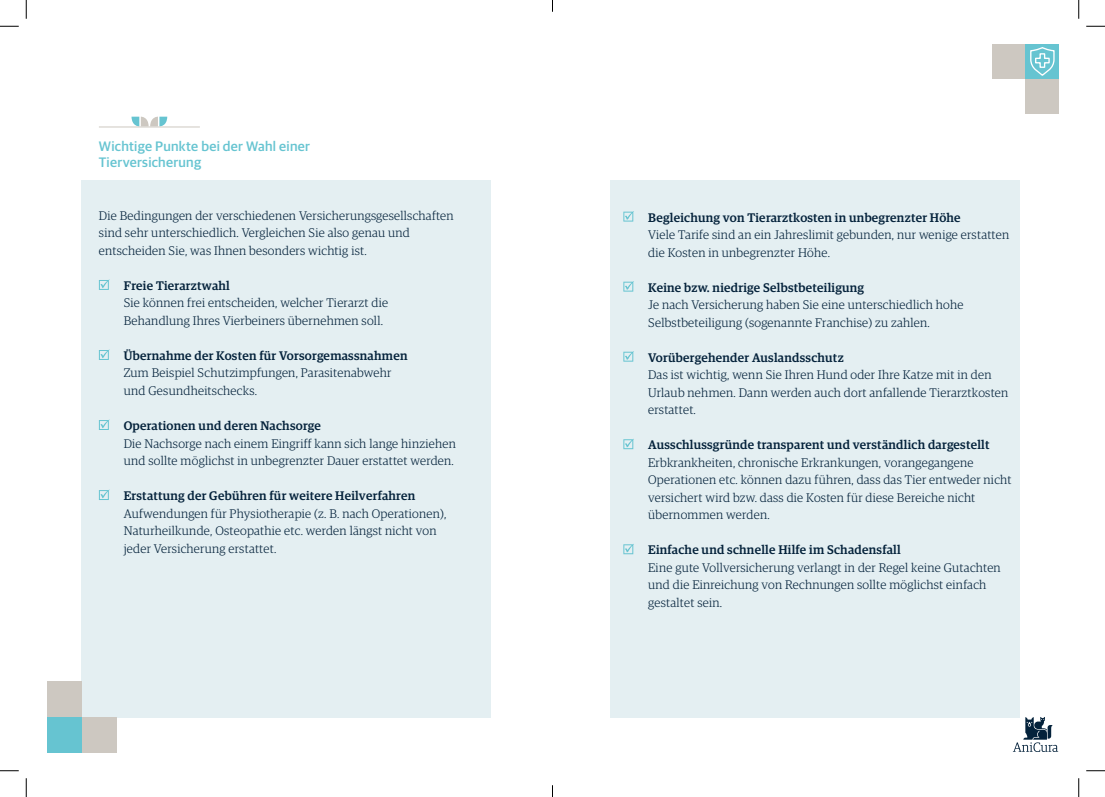
<style>
.page{position:relative;width:1105px;height:797px;background:#fff}
.page>*{position:absolute;margin:0;border:0;box-sizing:border-box;transform-origin:0 0}
.t1{font:500 13.75px/16.5px "Guardian Sans";letter-spacing:.02em;color:#66c4d1}
.t2{font:300 12.5px/17.5px "Guardian Egyp";letter-spacing:.02em;color:#04223b}
.t3{font:500 12.5px "Guardian Egyp";letter-spacing:.02em;color:#04223b}
</style>
<div class="page">
<div style="left:81px;top:180px;width:410px;height:537px;background:#e4eff2"></div>
<div style="left:610px;top:180px;width:410px;height:537px;background:#e4eff2"></div>
<svg style="left:99px;top:279px;width:11px;height:11px"></svg>
<svg style="left:99px;top:349px;width:11px;height:11px"></svg>
<svg style="left:99px;top:419px;width:11px;height:11px"></svg>
<svg style="left:99px;top:489px;width:11px;height:11px"></svg>
<svg style="left:623px;top:211px;width:11px;height:10px"></svg>
<svg style="left:623px;top:281px;width:11px;height:10px"></svg>
<svg style="left:623px;top:351px;width:11px;height:10px"></svg>
<svg style="left:623px;top:438px;width:11px;height:11px"></svg>
<svg style="left:623px;top:544px;width:11px;height:10px"></svg>
<svg style="left:132px;top:117px;width:35px;height:9px"></svg>
<hr style="left:99px;top:127px;width:101px;height:1px;background:#cdc8c1">
<svg style="left:1013px;top:717px;width:45px;height:35px"></svg>
<div style="left:992px;top:44px;width:33px;height:35px;background:#cdc8c1"></div>
<div style="left:1025px;top:44px;width:34px;height:35px;background:#66c4d1"></div>
<div style="left:1025px;top:79px;width:34px;height:35px;background:#cdc8c1"></div>
<div style="left:82px;top:717px;width:35px;height:36px;background:#cdc8c1"></div>
<div style="left:47px;top:717px;width:35px;height:36px;background:#66c4d1"></div>
<div style="left:47px;top:681px;width:35px;height:36px;background:#cdc8c1"></div>
<svg style="left:1030px;top:47px;width:25px;height:29px"></svg>
<svg style="left:0;top:25px;width:19px;height:2px"></svg>
<svg style="left:1086px;top:25px;width:19px;height:2px"></svg>
<svg style="left:0;top:770px;width:19px;height:1px"></svg>
<svg style="left:1086px;top:770px;width:19px;height:1px"></svg>
<svg style="left:25px;top:0;width:2px;height:19px"></svg>
<svg style="left:25px;top:778px;width:2px;height:19px"></svg>
<svg style="left:1078px;top:0;width:1px;height:19px"></svg>
<svg style="left:1078px;top:778px;width:1px;height:19px"></svg>
<svg style="left:552px;top:785px;width:1px;height:12px"></svg>
<p class="t1" style="left:99px;top:137px;width:213px">Wichtige Punkte bei der Wahl einer<br>Tierversicherung</p>
<p class="t2" style="left:99px;top:206px;width:356px">Die Bedingungen der verschiedenen Versicherungsgesellschaften sind sehr unterschiedlich. Vergleichen Sie also genau und entscheiden Sie, was Ihnen besonders wichtig ist.</p>
<p class="t3" style="left:124px;top:276px;width:108px">Freie Tierarztwahl</p>
<p class="t2" style="left:124px;top:294px;width:266px">Sie können frei entscheiden, welcher Tierarzt die<br>Behandlung Ihres Vierbeiners übernehmen soll.</p>
<p class="t3" style="left:124px;top:346px;width:285px">Übernahme der Kosten für Vorsorgemassnahmen</p>
<p class="t2" style="left:124px;top:364px;width:269px">Zum Beispiel Schutzimpfungen, Parasitenabwehr und Gesundheitschecks.</p>
<p class="t3" style="left:124px;top:416px;width:199px">Operationen und deren Nachsorge</p>
<p class="t2" style="left:124px;top:434px;width:334px">Die Nachsorge nach einem Eingriff kann sich lange hinziehen und sollte möglichst in unbegrenzter Dauer erstattet werden.</p>
<p class="t3" style="left:124px;top:486px;width:293px">Erstattung der Gebühren für weitere Heilverfahren</p>
<p class="t2" style="left:124px;top:504px;width:324px">Aufwendungen für Physiotherapie (z. B. nach Operationen),<br>Naturheilkunde, Osteopathie etc. werden längst nicht von jeder Versicherung erstattet.</p>
<p class="t3" style="left:648px;top:208px;width:314px">Begleichung von Tierarztkosten in unbegrenzter Höhe</p>
<p class="t2" style="left:648px;top:225px;width:363px">Viele Tarife sind an ein Jahreslimit gebunden, nur wenige erstatten die Kosten in unbegrenzter Höhe.</p>
<p class="t3" style="left:648px;top:278px;width:217px">Keine bzw. niedrige Selbstbeteiligung</p>
<p class="t2" style="left:648px;top:295px;width:317px">Je nach Versicherung haben Sie eine unterschiedlich hohe<br>Selbstbeteiligung (sogenannte Franchise) zu zahlen.</p>
<p class="t3" style="left:648px;top:348px;width:197px">Vorübergehender Auslandsschutz</p>
<p class="t2" style="left:648px;top:365px;width:362px">Das ist wichtig, wenn Sie Ihren Hund oder Ihre Katze mit in den<br>Urlaub nehmen. Dann werden auch dort anfallende Tierarztkosten erstattet.</p>
<p class="t3" style="left:648px;top:436px;width:343px">Ausschlussgründe transparent und verständlich dargestellt</p>
<p class="t2" style="left:648px;top:453px;width:365px">Erbkrankheiten, chronische Erkrankungen, vorangegangene Operationen etc. können dazu führen, dass das Tier entweder nicht versichert wird bzw. dass die Kosten für diese Bereiche nicht übernommen werden.</p>
<p class="t3" style="left:648px;top:541px;width:254px">Einfache und schnelle Hilfe im Schadensfall</p>
<p class="t2" style="left:648px;top:558px;width:354px">Eine gute Vollversicherung verlangt in der Regel keine Gutachten und die Einreichung von Rechnungen sollte möglichst einfach gestaltet sein.</p>
</div>
